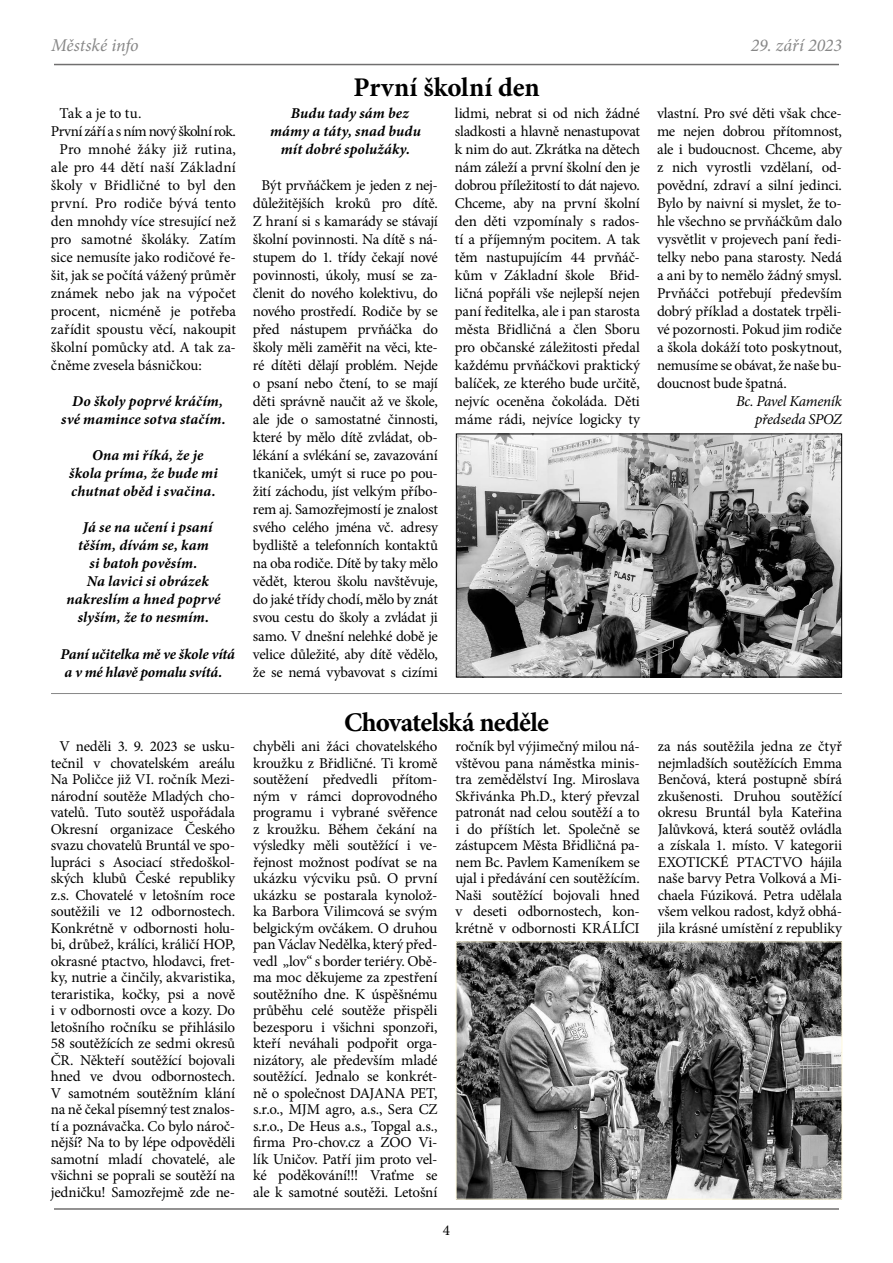
<style>
.page{position:relative;width:893px;height:1263px;background:#fff}
.page>*{position:absolute;margin:0;border:0;box-sizing:border-box;transform-origin:0 0}
.t1{font:700 27px "Minion Pro";letter-spacing:-.02em;color:#000}
.t2{font:700 27px "Minion Pro";color:#000}
.t3{font:italic 18px "Minion Pro";letter-spacing:-.005em;color:#878787}
.t4{font:15px/16.5px "Minion Pro";letter-spacing:-.015em;color:#000;text-align:justify}
.t5{font:italic 700 15px/18px "Minion Pro";letter-spacing:.01em;color:#000;text-align:center}
.t6{font:15px "Minion Pro";letter-spacing:.015em;color:#000}
.t7{font:italic 700 15px/18px "Minion Pro";letter-spacing:-.01em;color:#000}
.t8{font:15px "Minion Pro";letter-spacing:-.035em;color:#000}
.t9{font:italic 15px/18px "Minion Pro";letter-spacing:-.02em;color:#000;text-align:right}
.t10{font:15px "Minion Pro";letter-spacing:.005em;color:#000}
</style>
<div class="page">
<hr style="left:51px;top:693px;width:791px;height:1px;background:#878787">
<hr style="left:54px;top:1208px;width:785px;height:2px;background:#706f6f">
<hr style="left:54px;top:64px;width:785px;height:1px;background:#706f6f">
<img style="left:458px;top:944px;width:382px;height:253px">
<div style="left:456px;top:942px;width:386px;height:257px;border:1px solid #fffade"></div>
<img style="left:458px;top:436px;width:382px;height:239px">
<div style="left:456px;top:434px;width:386px;height:243px;border:1px solid #000"></div>
<p class="t3" style="left:51px;top:33px;width:89px">Městské info</p>
<p class="t3" style="left:751px;top:33px;width:92px">29. září 2023</p>
<p class="t4" style="left:59px;top:105px;width:83px">Tak a je to tu.</p>
<p class="t8" style="left:51px;top:122px;width:186px">První září a s ním nový školní rok.</p>
<p class="t6" style="left:59px;top:140px;width:178px">Pro mnohé žáky již rutina,</p>
<p class="t6" style="left:51px;top:158px;width:186px">ale pro 44 dětí naší Základní</p>
<p class="t4" style="left:51px;top:177px;width:186px">školy v Břidličné to byl den</p>
<p class="t10" style="left:51px;top:194px;width:186px">první. Pro rodiče bývá tento</p>
<p class="t4" style="left:51px;top:213px;width:186px">den mnohdy více stresující než</p>
<p class="t4" style="left:51px;top:231px;width:186px">pro samotné školáky. Zatím</p>
<p class="t4" style="left:51px;top:249px;width:186px">sice nemusíte jako rodičové ře-</p>
<p class="t4" style="left:51px;top:267px;width:186px">šit, jak se počítá vážený průměr</p>
<p class="t4" style="left:51px;top:285px;width:186px">známek nebo jak na výpočet</p>
<p class="t4" style="left:51px;top:303px;width:186px">procent, nicméně je potřeba</p>
<p class="t4" style="left:51px;top:321px;width:186px">zařídit spoustu věcí, nakoupit</p>
<p class="t4" style="left:51px;top:339px;width:186px">školní pomůcky atd. A tak za-</p>
<p class="t4" style="left:51px;top:357px;width:153px">čněme zvesela básničkou:</p>
<p class="t5" style="left:61px;top:392px;width:166px">Do školy poprvé kráčím, své mamince sotva stačím.</p>
<p class="t5" style="left:69px;top:446px;width:150px">Ona mi říká, že je<br>škola príma, že bude mi chutnat oběd i svačina.</p>
<p class="t5" style="left:67px;top:518px;width:155px">Já se na učení i psaní těším, dívám se, kam<br>si batoh pověsím.<br>Na lavici si obrázek nakreslím a hned poprvé slyším, že to nesmím.</p>
<p class="t7" style="left:60px;top:644px;width:176px">Paní učitelka mě ve škole vítá a v mé hlavě pomalu svítá.</p>
<h1 class="t2" style="left:353px;top:69px;width:188px">První školní den</h1>
<p class="t5" style="left:270px;top:104px;width:152px">Budu tady sám bez mámy a táty, snad budu mít dobré spolužáky.</p>
<p class="t4" style="left:253px;top:177px;width:187px;line-height:18px;text-align:center">Být prvňáčkem je jeden z nej&shy;důležitějších kroků pro dítě.<br>Z hraní si s kamarády se stávají školní povinnosti. Na dítě s ná&shy;stupem do 1. třídy čekají nové povinnosti, úkoly, musí se za&shy;členit do nového kolektivu, do nového prostředí. Rodiče by se před nástupem prvňáčka do školy měli zaměřit na věci, kte&shy;ré dítěti dělají problém. Nejde o psaní nebo čtení, to se mají děti správně naučit až ve škole, ale jde o samostatné činnosti, které by mělo dítě zvládat, ob&shy;lékání a svlékání se, zavazování tkaniček, umýt si ruce po pou&shy;žití záchodu, jíst velkým příbo&shy;rem aj. Samozřejmostí je znalost svého celého jména vč. adresy bydliště a telefonních kontaktů na oba rodiče. Dítě by taky mělo vědět, kterou školu navštěvuje, do jaké třídy chodí, mělo by znát svou cestu do školy a zvládat ji samo. V dnešní nelehké době je velice důležité, aby dítě vědělo, že se nemá vybavovat s cizími</p>
<p class="t4" style="left:455px;top:105px;width:187px;line-height:18px">lidmi, nebrat si od nich žádné sladkosti a hlavně nenastupovat k nim do aut. Zkrátka na dětech nám záleží a první školní den je dobrou příležitostí to dát najevo.<br>Chceme, aby na první školní den děti vzpomínaly s rados&shy;tí a příjemným pocitem. A tak těm nastupujícím 44 prvňáč&shy;kům v Základní škole Břid&shy;ličná popřáli vše nejlepší nejen paní ředitelka, ale i pan starosta města Břidličná a člen Sboru pro občanské záležitosti předal každému prvňáčkovi praktický balíček, ze kterého bude určitě, nejvíc oceněna čokoláda. Děti máme rádi, nejvíce logicky ty</p>
<p class="t4" style="left:657px;top:105px;width:187px;line-height:18px">vlastní. Pro své děti však chce&shy;me nejen dobrou přítomnost, ale i budoucnost. Chceme, aby z nich vyrostli vzdělaní, od&shy;povědní, zdraví a silní jedinci.<br>Bylo by naivní si myslet, že to&shy;hle všechno se prvňáčkům dalo vysvětlit v projevech paní ředi&shy;telky nebo pana starosty. Nedá a ani by to nemělo žádný smysl.<br>Prvňáčci potřebují především dobrý příklad a dostatek trpěli&shy;vé pozornosti. Pokud jim rodiče a škola dokáží toto poskytnout, nemusíme se obávat, že naše bu&shy;doucnost bude špatná.</p>
<p class="t9" style="left:736px;top:393px;width:107px">Bc. Pavel Kameník předseda SPOZ</p>
<h1 class="t1" style="left:344px;top:703px;width:206px">Chovatelská neděle</h1>
<p class="t4" style="left:51px;top:738px;width:186px;text-align:center">V neděli 3. 9. 2023 se usku&shy;tečnil v chovatelském areálu<br>Na Poličce již VI. ročník Mezi&shy;národní soutěže Mladých cho&shy;vatelů. Tuto soutěž uspořádala<br>Okresní organizace Českého svazu chovatelů Bruntál ve spo&shy;lupráci s Asociací středoškol&shy;ských klubů České republiky z.s. Chovatelé v letošním roce soutěžili ve 12 odbornostech.<br>Konkrétně v odbornosti holu&shy;bi, drůbež, králíci, králičí HOP, okrasné ptactvo, hlodavci, fret&shy;ky, nutrie a činčily, akvaristika, teraristika, kočky, psi a nově i v odbornosti ovce a kozy. Do letošního ročníku se přihlásilo<br>58 soutěžících ze sedmi okresů<br>ČR. Někteří soutěžící bojovali hned ve dvou odbornostech.<br>V samotném soutěžním klání na ně čekal písemný test znalos&shy;tí a poznávačka. Co bylo nároč&shy;nější? Na to by lépe odpověděli samotní mladí chovatelé, ale všichni se poprali se soutěží na jedničku! Samozřejmě zde ne-</p>
<p class="t4" style="left:253px;top:738px;width:186px">chyběli ani žáci chovatelského kroužku z Břidličné. Ti kromě soutěžení předvedli přítom&shy;ným v rámci doprovodného programu i vybrané svěřence z kroužku. Během čekání na výsledky měli soutěžící i ve&shy;řejnost možnost podívat se na ukázku výcviku psů. O první ukázku se postarala kynolož&shy;ka Barbora Vilimcová se svým belgickým ovčákem. O druhou pan Václav Nedělka, který před&shy;vedl „lov“ s border teriéry. Obě&shy;ma moc děkujeme za zpestření soutěžního dne. K úspěšnému průběhu celé soutěže přispěli bezesporu i všichni sponzoři, kteří neváhali podpořit orga&shy;nizátory, ale především mladé soutěžící. Jednalo se konkrét&shy;ně o společnost DAJANA PET, s.r.o., MJM agro, a.s., Sera CZ s.r.o., De Heus a.s., Topgal a.s., firma Pro-chov.cz a ZOO Vi&shy;lík Uničov. Patří jim proto vel&shy;ké poděkování!!! Vraťme se ale k samotné soutěži. Letošní</p>
<p class="t4" style="left:455px;top:738px;width:186px">ročník byl výjimečný milou ná&shy;vštěvou pana náměstka minis&shy;tra zemědělství Ing. Miroslava Skřivánka Ph.D., který převzal patronát nad celou soutěží a to i do příštích let. Společně se zástupcem Města Břidličná pa&shy;nem Bc. Pavlem Kameníkem se ujal i předávání cen soutěžícím.<br>Naši soutěžící bojovali hned v deseti odbornostech, kon&shy;krétně v odbornosti KRÁLÍCI</p>
<p class="t4" style="left:658px;top:738px;width:186px">za nás soutěžila jedna ze čtyř nejmladších soutěžících Emma Benčová, která postupně sbírá zkušenosti. Druhou soutěžící okresu Bruntál byla Kateřina Jalůvková, která soutěž ovládla a získala 1. místo. V kategorii EXOTICKÉ PTACTVO hájila naše barvy Petra Volková a Mi&shy;chaela Fúziková. Petra udělala všem velkou radost, když obhá&shy;jila krásné umístění z republiky</p>
<p class="t4" style="left:443px;top:1221px;width:9px">4</p>
</div>
